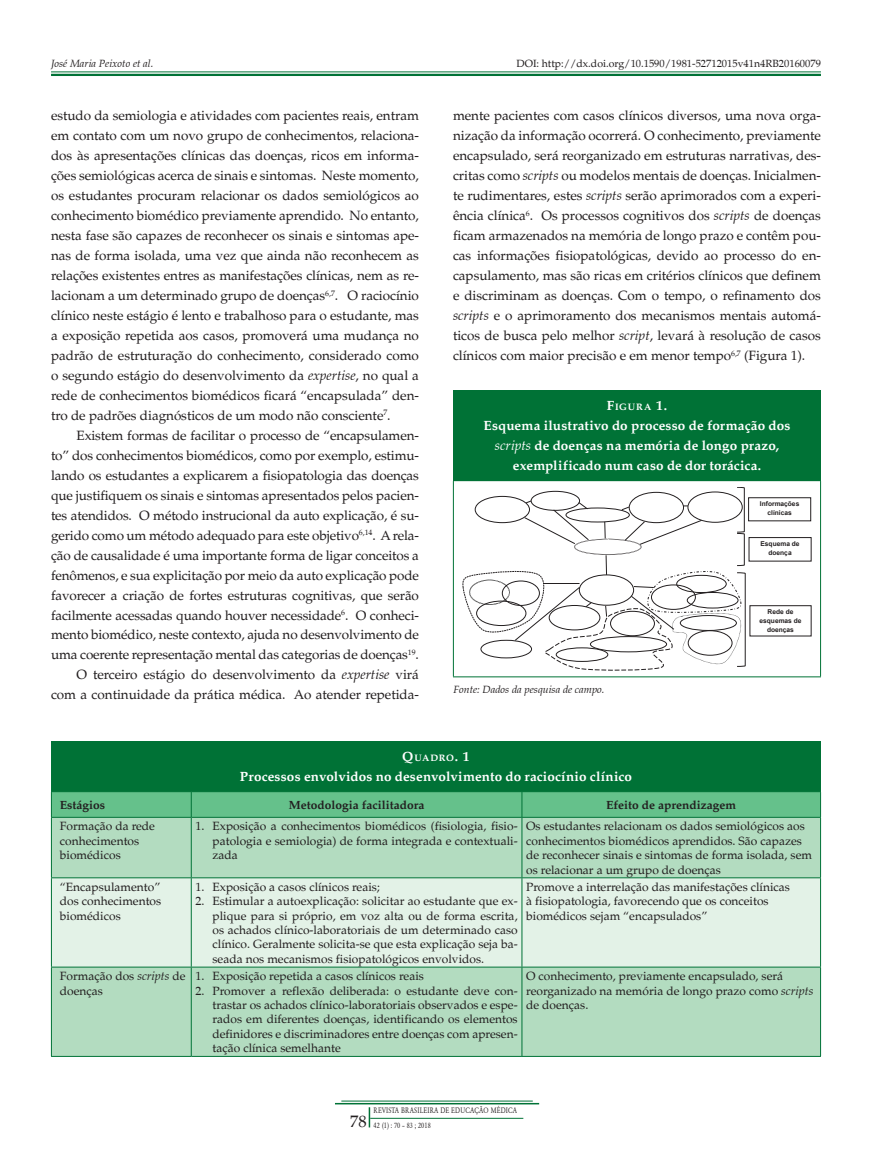
<style>
.page{position:relative;width:872px;height:1170px;background:#fff}
.page>*{position:absolute;margin:0;border:0;box-sizing:border-box;transform-origin:0 0}
.Body_text{font:13.5px/20px "Palton Roman";letter-spacing:-.005em;color:#231f20;text-align:justify}
.Left{font:13.5px/20px "Palton Roman";letter-spacing:-.005em;color:#231f20;text-align:justify}
.O_White{font:700 13.5px/20px "Palton";letter-spacing:.01em;color:#fff;text-align:center}
.TE_QQ{font:12px/14.4px "Palton Roman";color:#231f20;text-align:justify}
.TE{font:12px/14.4px "Palton Roman";color:#231f20}
.t1{font:700 12px "Palton";color:#231f20}
.t2{font:10.5px "Palton Roman";color:#231f20}
.R_Just{font:italic 10.5px "Palton";color:#231f20}
.O_White-2{font:700 9.45px "Palton";letter-spacing:.07em;color:#fff}
.t3{font:8.25px/15px "Garamond";letter-spacing:.03em;color:#231f20;scale:.8 1}
.t4{font:700 6.6px/8.7px "Arial";color:#231f20;text-align:center}
.s1{font-family:"Palton";font-style:italic}
.s2{font-size:13.5px}
.s3{font-weight:400;font-style:italic}
.s4{font-family:"Palton Roman";font-size:16.5px}
</style>
<div class="page">
<hr style="left:370px;top:1117px;width:153px;height:1px;background:#007236">
<svg style="left:369px;top:1107px;width:1px;height:20px"></svg>
<hr style="left:341px;top:1100px;width:192px;height:1px;background:#007236">
<hr style="left:335px;top:1102px;width:204px;height:2px;background:#007236">
<hr style="left:51px;top:71px;width:770px;height:1px;background:#007236">
<hr style="left:51px;top:74px;width:770px;height:2px;background:#007236">
<div style="left:453px;top:390px;width:367px;height:90px;background:#007236"></div>
<hr style="left:453px;top:480px;width:368px;height:1px;background:#007236">
<hr style="left:453px;top:481px;width:1px;height:195px;background:#007236">
<hr style="left:820px;top:481px;width:1px;height:195px;background:#007236">
<hr style="left:453px;top:676px;width:368px;height:1px;background:#007236">
<div style="left:749px;top:537px;width:62px;height:24px;border:1px solid #231f20"></div>
<div style="left:749px;top:605px;width:62px;height:31px;border:1px solid #231f20"></div>
<svg style="left:462px;top:487px;width:284px;height:183px"></svg>
<div style="left:748px;top:497px;width:63px;height:24px;border:1px solid #231f20"></div>
<div style="left:51px;top:740px;width:769px;height:51px;background:#007236"></div>
<div style="left:52px;top:817px;width:768px;height:238px;background:#b3dcc0"></div>
<div style="left:52px;top:878px;width:768px;height:88px;background:#e3f2e7"></div>
<svg style="left:51px;top:791px;width:770px;height:25px;background:#5fbc86"></svg>
<hr style="left:51px;top:816px;width:140px;height:1px;background:#007236">
<hr style="left:51px;top:817px;width:1px;height:60px;background:#007236">
<hr style="left:191px;top:816px;width:331px;height:1px;background:#007236">
<hr style="left:191px;top:817px;width:1px;height:60px;background:#007236">
<hr style="left:522px;top:816px;width:299px;height:1px;background:#007236">
<hr style="left:521px;top:817px;width:1px;height:60px;background:#007236">
<hr style="left:820px;top:817px;width:1px;height:60px;background:#007236">
<hr style="left:51px;top:877px;width:140px;height:1px;background:#007236">
<hr style="left:51px;top:878px;width:1px;height:88px;background:#007236">
<hr style="left:191px;top:877px;width:331px;height:1px;background:#007236">
<hr style="left:191px;top:878px;width:1px;height:88px;background:#007236">
<hr style="left:522px;top:877px;width:299px;height:1px;background:#007236">
<hr style="left:521px;top:878px;width:1px;height:88px;background:#007236">
<hr style="left:820px;top:878px;width:1px;height:88px;background:#007236">
<hr style="left:51px;top:966px;width:140px;height:1px;background:#007236">
<hr style="left:51px;top:967px;width:1px;height:88px;background:#007236">
<hr style="left:191px;top:966px;width:331px;height:1px;background:#007236">
<hr style="left:191px;top:967px;width:1px;height:88px;background:#007236">
<hr style="left:522px;top:966px;width:299px;height:1px;background:#007236">
<hr style="left:521px;top:967px;width:1px;height:88px;background:#007236">
<hr style="left:820px;top:967px;width:1px;height:88px;background:#007236">
<hr style="left:51px;top:1055px;width:140px;height:1px;background:#007236">
<hr style="left:191px;top:1055px;width:331px;height:1px;background:#007236">
<hr style="left:522px;top:1055px;width:299px;height:1px;background:#007236">
<p class="R_Just" style="left:51px;top:58px;width:104px">José Maria Peixoto et al.</p>
<p class="t2" style="left:516px;top:57px;width:306px">DOI: http://dx.doi.org/10.1590/1981-52712015v41n4RB20160079</p>
<p class="Left" style="left:51px;top:106px;width:369px">estudo da semiologia e atividades com pacientes reais, entram em contato com um novo grupo de conhecimentos, relaciona&shy;dos às apresentações clínicas das doenças, ricos em informa&shy;ções semiológicas acerca de sinais e sintomas. Neste momento, os estudantes procuram relacionar os dados semiológicos ao conhecimento biomédico previamente aprendido. No entanto, nesta fase são capazes de reconhecer os sinais e sintomas ape&shy;nas de forma isolada, uma vez que ainda não reconhecem as relações existentes entres as manifestações clínicas, nem as re&shy;lacionam a um determinado grupo de doenças<sup>6,7</sup>. O raciocínio clínico neste estágio é lento e trabalhoso para o estudante, mas a exposição repetida aos casos, promoverá uma mudança no padrão de estruturação do conhecimento, considerado como o segundo estágio do desenvolvimento da <span class="s1">expertise</span>, no qual a rede de conhecimentos biomédicos ficará “encapsulada” den&shy;tro de padrões diagnósticos de um modo não consciente<sup>7</sup>.</p>
<p class="Body_text" style="left:51px;top:425px;width:369px;text-indent:26px">Existem formas de facilitar o processo de “encapsulamen&shy;to” dos conhecimentos biomédicos, como por exemplo, estimu&shy;lando os estudantes a explicarem a fisiopatologia das doenças que justifiquem os sinais e sintomas apresentados pelos pacien&shy;tes atendidos. O método instrucional da auto explicação, é su&shy;gerido como um método adequado para este objetivo<sup>6,14</sup>. A rela&shy;ção de causalidade é uma importante forma de ligar conceitos a fenômenos, e sua explicitação por meio da auto explicação pode favorecer a criação de fortes estruturas cognitivas, que serão facilmente acessadas quando houver necessidade<sup>6</sup>. O conheci&shy;mento biomédico, neste contexto, ajuda no desenvolvimento de uma coerente representação mental das categorias de doenças<sup>19</sup>.</p>
<p class="Body_text" style="left:51px;top:665px;width:369px;text-align:right">O terceiro estágio do desenvolvimento da <span class="s1">expertise</span> virá com a continuidade da prática médica. Ao atender repetida-</p>
<p class="Body_text" style="left:453px;top:106px;width:369px">mente pacientes com casos clínicos diversos, uma nova orga&shy;nização da informação ocorrerá. O conhecimento, previamente encapsulado, será reorganizado em estruturas narrativas, des&shy;critas como <span class="s1">scripts</span> ou modelos mentais de doenças. Inicialmen&shy;te rudimentares, estes <span class="s1">scripts</span> serão aprimorados com a experi&shy;ência clínica<sup>6</sup>. Os processos cognitivos dos <span class="s1">scripts</span> de doenças ficam armazenados na memória de longo prazo e contêm pou&shy;cas informações fisiopatológicas, devido ao processo do en&shy;capsulamento, mas são ricas em critérios clínicos que definem e discriminam as doenças. Com o tempo, o refinamento dos <span class="s1">scripts</span> e o aprimoramento dos mecanismos mentais automá&shy;ticos de busca pelo melhor <span class="s1">script</span>, levará à resolução de casos clínicos com maior precisão e em menor tempo<sup>6,7</sup> (Figura 1).</p>
<p class="O_White-2" style="left:607px;top:401px;width:62px"><span class="s2">F</span>IGURA <span class="s2">1.</span></p>
<p class="O_White" style="left:483px;top:415px;width:308px">Esquema ilustrativo do processo de formação dos <span class="s3">scripts</span> de doenças na memória de longo prazo, exemplificado num caso de dor torácica.</p>
<p class="t4" style="left:760px;top:500px;width:41px">Informações clínicas</p>
<p class="t4" style="left:760px;top:539px;width:41px">Esquema de doença</p>
<p class="R_Just" style="left:453px;top:683px;width:153px">Fonte: Dados da pesquisa de campo.</p>
<p class="t4" style="left:759px;top:607px;width:44px">Rede de esquemas de doenças</p>
<p class="O_White-2" style="left:402px;top:752px;width:69px"><span class="s2">Q</span>UADRO<span class="s2">. 1</span></p>
<p class="O_White" style="left:240px;top:766px;width:394px">Processos envolvidos no desenvolvimento do raciocínio clínico</p>
<p class="t1" style="left:60px;top:797px;width:47px">Estágios</p>
<p class="t1" style="left:289px;top:797px;width:137px">Metodologia facilitadora</p>
<p class="t1" style="left:606px;top:797px;width:131px">Efeito de aprendizagem</p>
<p class="TE" style="left:60px;top:819px;width:97px">Formação da rede conhecimentos biomédicos</p>
<p class="TE_QQ" style="left:212px;top:819px;width:307px;text-indent:-17px">1. Exposição a conhecimentos biomédicos (fisiologia, fisio&shy;patologia e semiologia) de forma integrada e contextuali&shy;zada</p>
<p class="TE" style="left:526px;top:819px;width:287px">Os estudantes relacionam os dados semiológicos aos conhecimentos biomédicos aprendidos. São capazes de reconhecer sinais e sintomas de forma isolada, sem os relacionar a um grupo de doenças</p>
<p class="TE" style="left:60px;top:879px;width:103px;text-align:justify">“Encapsulamento” dos conhecimentos biomédicos</p>
<p class="TE_QQ" style="left:195px;top:879px;width:186px">1. Exposição a casos clínicos reais;</p>
<p class="TE" style="left:526px;top:879px;width:265px">Promove a interrelação das manifestações clínicas à fisiopatologia, favorecendo que os conceitos biomédicos sejam “encapsulados”</p>
<p class="TE_QQ" style="left:212px;top:894px;width:307px;text-indent:-17px">2. Estimular a autoexplicação: solicitar ao estudante que ex&shy;plique para si próprio, em voz alta ou de forma escrita, os achados clínico-laboratoriais de um determinado caso clínico. Geralmente solicita-se que esta explicação seja ba&shy;seada nos mecanismos fisiopatológicos envolvidos.</p>
<p class="TE" style="left:60px;top:969px;width:127px">Formação dos <span class="s1">scripts</span> de doenças</p>
<p class="TE_QQ" style="left:195px;top:968px;width:230px">1. Exposição repetida a casos clínicos reais</p>
<p class="TE_QQ" style="left:212px;top:983px;width:307px;text-indent:-17px">2. Promover a reflexão deliberada: o estudante deve con&shy;trastar os achados clínico-laboratoriais observados e espe&shy;rados em diferentes doenças, identificando os elementos definidores e discriminadores entre doenças com apresen&shy;tação clínica semelhante</p>
<p class="TE" style="left:526px;top:968px;width:289px">O conhecimento, previamente encapsulado, será reorganizado na memória de longo prazo como <span class="s1">scripts </span>de doenças.</p>
<p class="t3" style="left:350px;top:1102px;width:210px;text-indent:24px">REVISTA BRASILEIRA DE EDUCAÇÃO MÉDICA<br><span class="s4">78</span> 42 (1) : 70 – 83 ; 2018</p>
</div>
